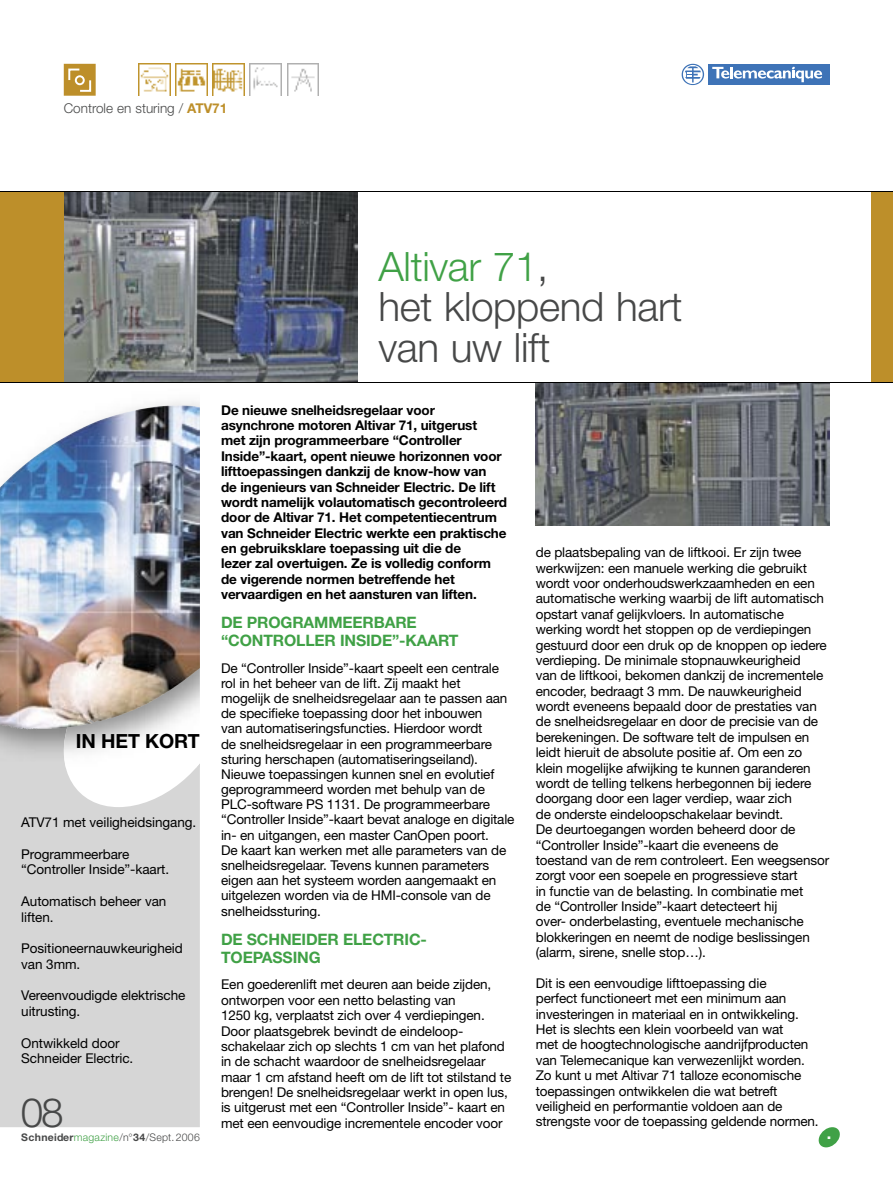
<style>
.page{position:relative;width:893px;height:1191px;background:#fff}
.page>*{position:absolute;margin:0;border:0;box-sizing:border-box;transform-origin:0 0}
.t1{font:300 40.5px/40.5px "Helvetica Neue";letter-spacing:-.01em;color:#474848}
.t2{font:700 19.5px "Helvetica Neue";letter-spacing:-.005em;color:#000}
.t3{font:700 16.5px "Helvetica Neue";color:#fff}
.t4{font:700 15.75px/18px "Helvetica Neue";letter-spacing:-.01em;color:#40a146}
.t5{font:13.5px/15.5px "Helvetica Neue";letter-spacing:-.01em;color:#000}
.t6{font:700 13.5px/15.5px "Helvetica Neue";letter-spacing:-.01em;color:#000}
.t7{font:300 13.5px "Helvetica Neue";color:#474848}
.t8{font:300 10.5px "Helvetica Neue";letter-spacing:.02em;color:#474848}
.s1{font-weight:700;color:#bd8f2a}
.s2{color:#40a146}
.s3{font-weight:700}
</style>
<div class="page">
<svg style="left:682px;top:64px;width:22px;height:21px"></svg>
<div style="left:708px;top:64px;width:121px;height:21px;background:#3e73b7"></div>
<svg style="left:712px;top:67px;width:110px;height:15px"></svg>
<div style="left:64px;top:64px;width:32px;height:32px;background:#bd8f2a"></div>
<svg style="left:68px;top:68px;width:24px;height:24px"></svg>
<div style="left:75px;top:75px;width:10px;height:10px;border:2px solid #fff;border-radius:50%"></div>
<img style="left:287px;top:64px;width:32px;height:32px">
<img style="left:250px;top:64px;width:32px;height:32px">
<img style="left:213px;top:64px;width:31px;height:32px">
<img style="left:175px;top:64px;width:32px;height:32px">
<img style="left:138px;top:64px;width:32px;height:32px">
<img style="left:64px;top:192px;width:293px;height:190px">
<div style="left:0;top:191px;width:64px;height:192px;background:#bd8f2a"></div>
<div style="left:872px;top:191px;width:21px;height:192px;background:#bd8f2a"></div>
<hr style="left:0;top:191px;width:893px;height:1px;background:#000">
<div style="left:0;top:767px;width:200px;height:360px;background:#d6d6d6"></div>
<img style="left:0;top:401px;width:200px;height:109px">
<img style="left:0;top:510px;width:167px;height:257px">
<svg style="left:54px;top:641px;width:146px;height:166px"></svg>
<img style="left:63px;top:641px;width:137px;height:126px">
<img style="left:167px;top:407px;width:33px;height:285px">
<img style="left:536px;top:383px;width:293px;height:142px">
<svg style="left:818px;top:1127px;width:22px;height:20px"></svg>
<hr style="left:0;top:382px;width:893px;height:1px;background:#000">
<p class="t7" style="left:64px;top:100px;width:165px">Controle en sturing / <span class="s1">ATV71</span></p>
<p class="t1" style="left:378px;top:245px;width:305px"><span class="s2">Altivar 71</span>,<br>het kloppend hart van uw lift</p>
<p class="t2" style="left:76px;top:729px;width:125px">IN HET KORT</p>
<p class="t5" style="left:21px;top:814px;width:176px">ATV71 met veiligheidsingang.</p>
<p class="t5" style="left:21px;top:845px;width:149px">Programmeerbare “Controller Inside”-kaart.</p>
<p class="t5" style="left:21px;top:893px;width:147px">Automatisch beheer van liften.</p>
<p class="t5" style="left:21px;top:940px;width:163px">Positioneernauwkeurigheid van 3mm.</p>
<p class="t5" style="left:21px;top:987px;width:166px">Vereenvoudigde elektrische uitrusting.</p>
<p class="t5" style="left:21px;top:1034px;width:114px">Ontwikkeld door<br>Schneider Electric.</p>
<p class="t1" style="left:21px;top:1091px;width:45px">08</p>
<p class="t8" style="left:21px;top:1131px;width:180px"><span class="s3">Schneider</span><span class="s2">magazine</span>/n°<span class="s3">34</span>/Sept.2006</p>
<p class="t6" style="left:221px;top:402px;width:288px">De nieuwe snelheidsregelaar voor asynchrone motoren Altivar 71, uitgerust<br>met zijn programmeerbare “Controller Inside”-kaart, opent nieuwe horizonnen voor lifttoepassingen dankzij de know-how van<br>de ingenieurs van Schneider Electric. De lift wordt namelijk volautomatisch gecontroleerd door de Altivar 71. Het competentiecentrum van Schneider Electric werkte een praktische en gebruiksklare toepassing uit die de<br>lezer zal overtuigen. Ze is volledig conform de vigerende normen betreffende het vervaardigen en het aansturen van liften.</p>
<p class="t4" style="left:221px;top:613px;width:239px">DE PROGRAMMEERBARE “CONTROLLER INSIDE”-KAART</p>
<p class="t5" style="left:221px;top:660px;width:295px">De “Controller Inside”-kaart speelt een centrale rol in het beheer van de lift. Zij maakt het<br>mogelijk de snelheidsregelaar aan te passen aan de specifieke toepassing door het inbouwen<br>van automatiseringsfuncties. Hierdoor wordt<br>de snelheidsregelaar in een programmeerbare sturing herschapen (automatiseringseiland).<br>Nieuwe toepassingen kunnen snel en evolutief geprogrammeerd worden met behulp van de PLC-software PS 1131. De programmeerbare “Controller Inside”-kaart bevat analoge en digitale in- en uitgangen, een master CanOpen poort.<br>De kaart kan werken met alle parameters van de snelheidsregelaar. Tevens kunnen parameters eigen aan het systeem worden aangemaakt en uitgelezen worden via de HMI-console van de snelheidssturing.</p>
<p class="t4" style="left:221px;top:929px;width:207px">DE SCHNEIDER ELECTRIC-<br>TOEPASSING</p>
<p class="t5" style="left:221px;top:976px;width:292px">Een goederenlift met deuren aan beide zijden, ontworpen voor een netto belasting van<br>1250 kg, verplaatst zich over 4 verdiepingen.<br>Door plaatsgebrek bevindt de eindeloop&shy;schakelaar zich op slechts 1 cm van het plafond in de schacht waardoor de snelheidsregelaar maar 1 cm afstand heeft om de lift tot stilstand te brengen! De snelheidsregelaar werkt in open lus, is uitgerust met een “Controller Inside”- kaart en met een eenvoudige incrementele encoder voor</p>
<p class="t5" style="left:536px;top:544px;width:295px">de plaatsbepaling van de liftkooi. Er zijn twee werkwijzen: een manuele werking die gebruikt wordt voor onderhoudswerkzaamheden en een automatische werking waarbij de lift automatisch opstart vanaf gelijkvloers. In automatische werking wordt het stoppen op de verdiepingen gestuurd door een druk op de knoppen op iedere verdieping. De minimale stopnauwkeurigheid<br>van de liftkooi, bekomen dankzij de incrementele encoder, bedraagt 3 mm. De nauwkeurigheid wordt eveneens bepaald door de prestaties van de snelheidsregelaar en door de precisie van de berekeningen. De software telt de impulsen en leidt hieruit de absolute positie af. Om een zo klein mogelijke afwijking te kunnen garanderen wordt de telling telkens herbegonnen bij iedere doorgang door een lager verdiep, waar zich<br>de onderste eindeloopschakelaar bevindt.<br>De deurtoegangen worden beheerd door de “Controller Inside”-kaart die eveneens de toestand van de rem controleert. Een weegsensor zorgt voor een soepele en progressieve start<br>in functie van de belasting. In combinatie met<br>de “Controller Inside”-kaart detecteert hij<br>over- onderbelasting, eventuele mechanische blokkeringen en neemt de nodige beslissingen (alarm, sirene, snelle stop…).</p>
<p class="t5" style="left:536px;top:975px;width:284px">Dit is een eenvoudige lifttoepassing die<br>perfect functioneert met een minimum aan investeringen in materiaal en in ontwikkeling.<br>Het is slechts een klein voorbeeld van wat<br>met de hoogtechnologische aandrijfproducten van Telemecanique kan verwezenlijkt worden.<br>Zo kunt u met Altivar 71 talloze economische toepassingen ontwikkelen die wat betreft veiligheid en performantie voldoen aan de strengste voor de toepassing geldende normen.</p>
<p class="t3" style="left:827px;top:1123px;width:6px">.</p>
</div>
